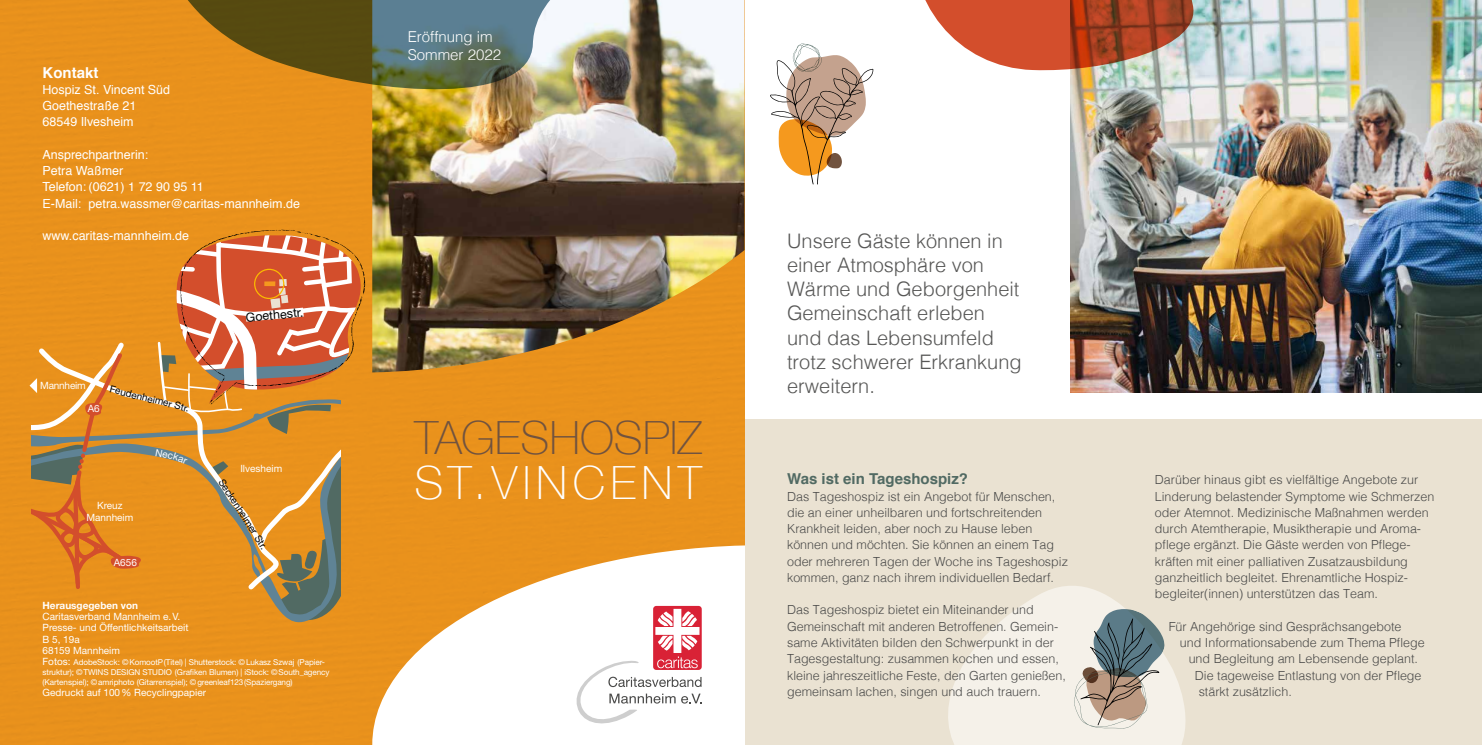
<style>
.page{position:relative;width:1482px;height:745px;background:#fff}
.page>*{position:absolute;margin:0;border:0;box-sizing:border-box;transform-origin:0 0}
.t1{font:100 45.75px "Helvetica Neue";color:#71533f}
.t2{font:100 45.75px "Helvetica Neue";letter-spacing:.12em;color:#fff}
.t3{font:300 20px/24px "Helvetica";color:#575756}
.t4{font:700 15px "Helvetica";color:#516a63}
.t5{font:300 15px/18px "Helvetica";color:#fff}
.t6{font:700 15px "Helvetica";color:#fff}
.t7{font:300 12.5px/16.2px "Helvetica";color:#4a4a49}
.t8{font:12.5px/16.2px "Helvetica";color:#fff}
.t9{font:12.5px "Helvetica Neue LT Std";color:#000}
.t10{font:10px/11.2px "Helvetica Neue LT Std";color:#fff}
.t11{font:10px "Helvetica Neue LT Std";color:#000}
.t12{font:700 10px "Helvetica Neue LT Std";color:#fff}
.t13{font:10px "Helvetica Neue LT Std";letter-spacing:-.02em;color:#fff}
.t14{font:8.12px/9.8px "Helvetica Neue LT Std";letter-spacing:-.01em;color:#fff}
.s1{font-size:10px}
</style>
<div class="page">
<img style="left:1070px;top:0;width:411px;height:392px">
<div style="left:744px;top:419px;width:737px;height:325px;background:#eae2d2"></div>
<div style="left:0;top:0;width:744px;height:744px;background:#e9921c"></div>
<svg style="left:948px;top:586px;width:233px;height:158px;fill:#f5f1e9"></svg>
<svg style="left:372px;top:545px;width:372px;height:199px"></svg>
<img style="left:372px;top:0;width:372px;height:372px">
<svg style="left:572px;top:605px;width:130px;height:122px"></svg>
<img style="left:122px;top:0;width:483px;height:105px">
<div style="left:32px;top:590px;width:308px;height:43px;background:#e9911c"></div>
<svg style="left:34px;top:343px;width:121px;height:248px"></svg>
<svg style="left:30px;top:338px;width:112px;height:252px"></svg>
<svg style="left:770px;top:44px;width:103px;height:140px"></svg>
<svg style="left:1024px;top:586px;width:35px;height:91px"></svg>
<svg style="left:1074px;top:608px;width:90px;height:120px"></svg>
<svg style="left:1181px;top:693px;width:5px;height:51px"></svg>
<svg style="left:925px;top:0;width:288px;height:71px"></svg>
<svg style="left:155px;top:226px;width:214px;height:396px"></svg>
<p class="t6" style="left:43px;top:60px;width:57px">Kontakt</p>
<p class="t8" style="left:43px;top:82px;width:129px">Hospiz St. Vincent Süd<br>Goethestraße 21<br>68549 Ilvesheim</p>
<p class="t8" style="left:43px;top:147px;width:259px">Ansprechpartnerin:<br>Petra Waßmer<br>Telefon: (0621) 1 72 90 95 11<br>E-Mail: petra.wassmer@caritas-mannheim.de</p>
<p class="t8" style="left:43px;top:228px;width:148px">www.caritas-mannheim.de</p>
<p class="t13" style="left:40px;top:379px;width:47px">Mannheim</p>
<p class="t10" style="left:88px;top:402px;width:14px">A6</p>
<p class="t11" style="left:111px;top:382px;width:83px;rotate:14deg">Feudenheimer Str.</p>
<p class="t10" style="left:86px;top:499px;width:48px;line-height:12px;text-align:center">Kreuz<br>Mannheim</p>
<p class="t10" style="left:114px;top:556px;width:25px">A656</p>
<p class="t9" style="left:245px;top:309px;width:59px;rotate:-5deg">Goethestr.</p>
<p class="t10" style="left:240px;top:462px;width:43px">Ilvesheim</p>
<p class="t11" style="left:226px;top:476px;width:83px;rotate:57deg">Seckenheimer Str.</p>
<p class="t12" style="left:43px;top:598px;width:97px">Herausgegeben von</p>
<p class="t10" style="left:43px;top:610px;width:147px">Caritasverband Mannheim e.V.<br>Presse- und Öffentlichkeitsarbeit<br>B 5, 19a<br>68159 Mannheim</p>
<p class="t14" style="left:43px;top:656px;width:288px"><span class="s1">Fotos:</span> AdobeStock: ©KomootP(Titel) | Shutterstock: ©Lukasz Szwaj (Papier&shy;struktur); ©TWINS DESIGN STUDIO (Grafiken Blumen) | iStock: ©South_agency (Kartenspiel); ©amriphoto (Gitarrenspiel); ©greenleaf123(Spaziergang)</p>
<p class="t10" style="left:43px;top:686px;width:165px">Gedruckt auf 100% Recyclingpapier</p>
<p class="t5" style="left:407px;top:26px;width:95px">Eröffnung im<br>Sommer 2022</p>
<h1 class="t1" style="left:414px;top:403px;width:289px">TAGESHOSPIZ</h1>
<h1 class="t2" style="left:414px;top:448px;width:289px">ST.VINCENT</h1>
<h2 class="t3" style="left:787px;top:228px;width:236px">Unsere Gäste können in einer Atmosphäre von<br>Wärme und Geborgenheit<br>Gemeinschaft erleben und das Lebensumfeld trotz schwerer Erkrankung erweitern.</h2>
<p class="t4" style="left:787px;top:466px;width:182px">Was ist ein Tageshospiz?</p>
<p class="t7" style="left:787px;top:487px;width:282px">Das Tageshospiz ist ein Angebot für Menschen, die an einer unheilbaren und fortschreitenden Krankheit leiden, aber noch zu Hause leben können und möchten. Sie können an einem Tag oder mehreren Tagen der Woche ins Tageshospiz kommen, ganz nach ihrem individuellen Bedarf.</p>
<p class="t7" style="left:787px;top:600px;width:280px">Das Tageshospiz bietet ein Miteinander und Gemeinschaft mit anderen Betroffenen. Gemein&shy;same Aktivitäten bilden den Schwerpunkt in der Tagesgestaltung: zusammen kochen und essen, kleine jahreszeitliche Feste, den Garten genießen, gemeinsam lachen, singen und auch trauern.</p>
<p class="t7" style="left:1154px;top:470px;width:281px">Darüber hinaus gibt es vielfältige Angebote zur Linderung belastender Symptome wie Schmerzen oder Atemnot. Medizinische Maßnahmen werden durch Atemtherapie, Musiktherapie und Aroma&shy;pflege ergänzt. Die Gäste werden von Pflege&shy;kräften mit einer palliativen Zusatzausbildung ganzheitlich begleitet. Ehrenamtliche Hospiz&shy;begleiter(innen) unterstützen das Team.</p>
<p class="t7" style="left:1168px;top:617px;width:234px">Für Angehörige sind Gesprächsangebote</p>
<p class="t7" style="left:1179px;top:633px;width:246px">und Informationsabende zum Thema Pflege</p>
<p class="t7" style="left:1188px;top:649px;width:231px">und Begleitung am Lebensende geplant.</p>
<p class="t7" style="left:1194px;top:665px;width:228px">Die tageweise Entlastung von der Pflege</p>
<p class="t7" style="left:1198px;top:682px;width:95px">stärkt zusätzlich.</p>
</div>
